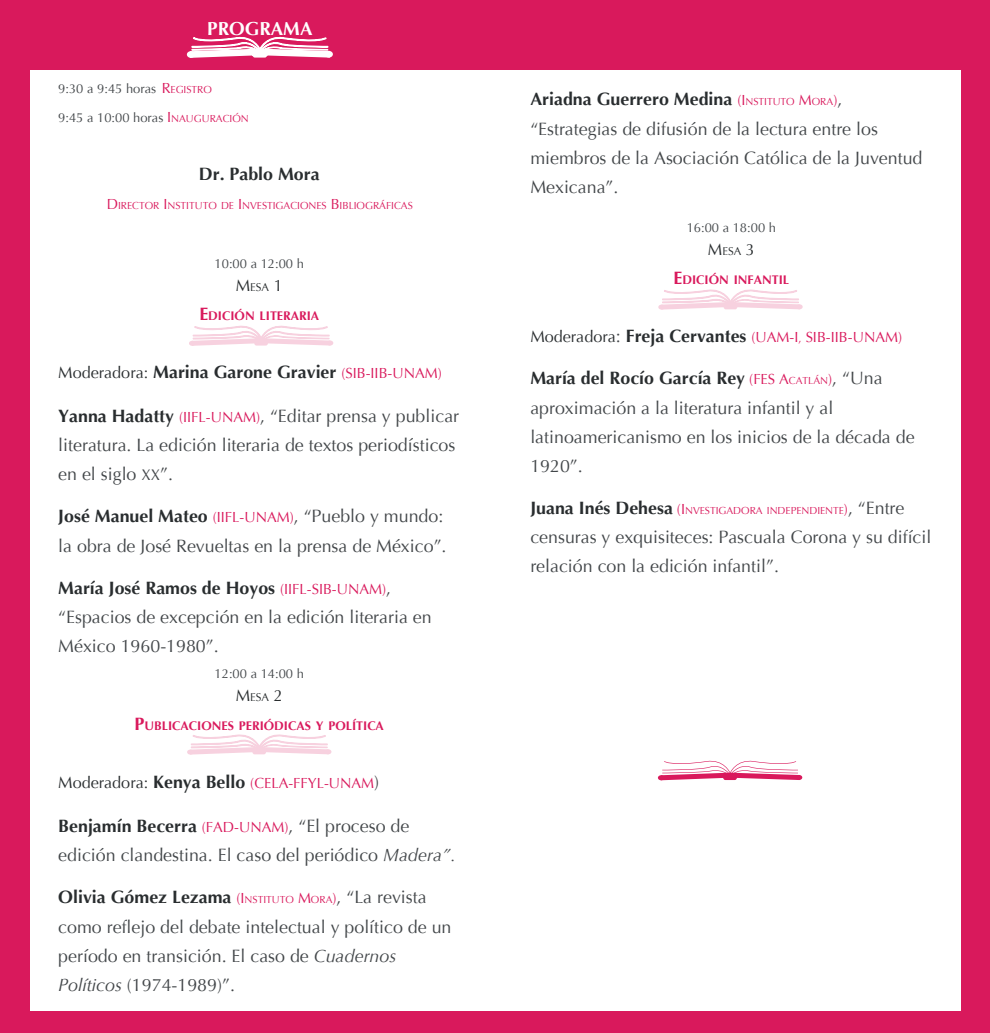
<style>
.page{position:relative;width:990px;height:1033px;background:#fff}
.page>*{position:absolute;margin:0;border:0;box-sizing:border-box;transform-origin:0 0}
.t1{font:700 18.75px "Optima";color:#fff}
.t2{font:17.88px/29.1px "Optima";color:#424649}
.t3{font:700 17.88px "Optima";color:#292d2f}
.t4{font:14.62px "Optima";color:#d9195c}
.t5{font:13px "Optima";color:#424649}
.t6{font:700 12.5px "Optima";color:#d9195c}
.t7{font:11.38px "Optima";color:#292d2f}
.t8{font:10.25px "Optima";color:#d9195c}
.s1{font-size:14.62px;color:#d9195c}
.s2{font-size:10.25px;color:#d9195c}
.s3{font-size:14.62px}
.s4{font-size:16.25px}
.s5{font-size:17.88px}
.s6{font-weight:400;font-size:16.25px}
.s7{font-weight:400;font-size:14.62px;color:#d9195c}
.s8{font-weight:700;color:#292d2f}
.s9{font-size:15.38px}
.s10{font-size:16.25px;color:#292d2f}
.s11{font-weight:700;font-size:17.88px;color:#292d2f}
.s12{font-size:17.88px;color:#424649}
.s13{font-style:italic}
.s14{font-size:11.25px}
</style>
<div class="page">
<div style="left:0;top:0;width:990px;height:69px;background:#d9195c"></div>
<div style="left:0;top:1011px;width:990px;height:21px;background:#d9195c"></div>
<div style="left:0;top:0;width:30px;height:1029px;background:#d9195c"></div>
<div style="left:962px;top:1px;width:28px;height:1029px;background:#d9195c"></div>
<div style="left:187px;top:51px;width:8px;height:7px;border:2px solid #fff;border-radius:50%"></div>
<svg style="left:188px;top:36px;width:144px;height:22px"></svg>
<div style="left:325px;top:51px;width:8px;height:7px;border:2px solid #fff;border-radius:50%"></div>
<svg style="left:189px;top:325px;width:144px;height:21px"></svg>
<svg style="left:187px;top:734px;width:144px;height:20px"></svg>
<svg style="left:658px;top:760px;width:144px;height:20px"></svg>
<svg style="left:658px;top:289px;width:145px;height:20px"></svg>
<p class="t1" style="left:207px;top:18px;width:107px">PROGRAMA</p>
<p class="t5" style="left:58px;top:81px;width:155px">9:30 a 9:45 horas <span class="s1">R</span><span class="s2">EGISTRO</span></p>
<p class="t5" style="left:58px;top:110px;width:192px">9:45 a 10:00 horas <span class="s1">I</span><span class="s2">NAUGURACIÓN</span></p>
<p class="t3" style="left:199px;top:164px;width:122px">Dr. Pablo Mora</p>
<p class="t8" style="left:107px;top:200px;width:308px"><span class="s3">D</span>IRECTOR <span class="s3">I</span>NSTITUTO DE <span class="s3">I</span>NVESTIGACIONES <span class="s3">B</span>IBLIOGRÁFICAS</p>
<p class="t5" style="left:215px;top:256px;width:91px">10:00 a 12:00 h</p>
<p class="t7" style="left:236px;top:280px;width:48px"><span class="s4">M</span>ESA <span class="s4">1</span></p>
<p class="t6" style="left:199px;top:308px;width:121px"><span class="s5">E</span>DICIÓN LITERARIA</p>
<p class="t3" style="left:58px;top:361px;width:385px"><span class="s6">Moderadora:</span> Marina Garone Gravier <span class="s7">(SIB-IIB-UNAM)</span></p>
<p class="t2" style="left:58px;top:401px;width:402px"><span class="s8">Yanna Hadatty</span> <span class="s1">(IIFL-UNAM)</span>, “Editar prensa y publicar literatura. La edición literaria de textos periodísticos en el siglo <span class="s9">XX</span>”.</p>
<p class="t2" style="left:58px;top:502px;width:390px"><span class="s8">José Manuel Mateo</span> <span class="s1">(IIFL-UNAM)</span>, “Pueblo y mundo: la obra de José Revueltas en la prensa de México”.</p>
<p class="t2" style="left:58px;top:573px;width:375px"><span class="s8">María José Ramos de Hoyos</span> <span class="s1">(IIFL-SIB-UNAM)</span>, “Espacios de excepción en la edición literaria en<br>México 1960-1980”.</p>
<p class="t5" style="left:215px;top:666px;width:91px">12:00 a 14:00 h</p>
<p class="t7" style="left:236px;top:690px;width:48px"><span class="s4">M</span>ESA <span class="s4">2</span></p>
<p class="t6" style="left:135px;top:718px;width:251px"><span class="s5">P</span>UBLICACIONES PERIÓDICAS Y POLÍTICA</p>
<p class="t4" style="left:58px;top:774px;width:322px"><span class="s10">Moderadora:</span> <span class="s11">Kenya Bello</span> (CELA-FFYL-UNAM<span class="s12">)</span></p>
<p class="t2" style="left:58px;top:811px;width:399px"><span class="s8">Benjamín Becerra</span> <span class="s1">(FAD-UNAM)</span>, “El proceso de edición clandestina. El caso del periódico <span class="s13">Madera”.</span></p>
<p class="t2" style="left:58px;top:882px;width:395px"><span class="s8">Olivia Gómez Lezama</span> <span class="s1">(I</span><span class="s2">NSTITUTO</span> <span class="s1">M</span><span class="s2">ORA</span><span class="s1">)</span>, “La revista como reflejo del debate intelectual y político de un período en transición. El caso de <span class="s13">Cuadernos Políticos</span> (1974-1989)”.</p>
<p class="t2" style="left:530px;top:85px;width:394px"><span class="s8">Ariadna Guerrero Medina</span> <span class="s1">(I</span><span class="s2">NSTITUTO</span> <span class="s1">M</span><span class="s2">ORA</span><span class="s1">)</span>, “Estrategias de difusión de la lectura entre los miembros de la Asociación Católica de la Juventud Mexicana”.</p>
<p class="t5" style="left:687px;top:220px;width:91px">16:00 a 18:00 h</p>
<p class="t7" style="left:708px;top:244px;width:48px"><span class="s4">M</span>ESA <span class="s4">3</span></p>
<p class="t6" style="left:673px;top:272px;width:117px"><span class="s5">E</span>DICIÓN INFANTIL</p>
<p class="t4" style="left:530px;top:328px;width:373px"><span class="s10">Moderadora</span><span class="s12">:</span> <span class="s11">Freja Cervantes</span> (UAM-I<span class="s14">,</span> SIB-IIB-UNAM)</p>
<p class="t2" style="left:530px;top:364px;width:386px"><span class="s8">María del Rocío García Rey</span> <span class="s1">(FES A</span><span class="s2">CATLÁN</span><span class="s1">)</span>, “Una aproximación a la literatura infantil y al latinoamericanismo en los inicios de la década de 1920”.</p>
<p class="t8" style="left:530px;top:504px;width:376px"><span class="s11">Juana Inés Dehesa</span> <span class="s3">(I</span>NVESTIGADORA INDEPENDIENTE<span class="s3">)</span><span class="s12">, “Entre</span></p>
<p class="t2" style="left:530px;top:522px;width:403px">censuras y exquisiteces: Pascuala Corona y su difícil relación con la edición infantil”.</p>
</div>
